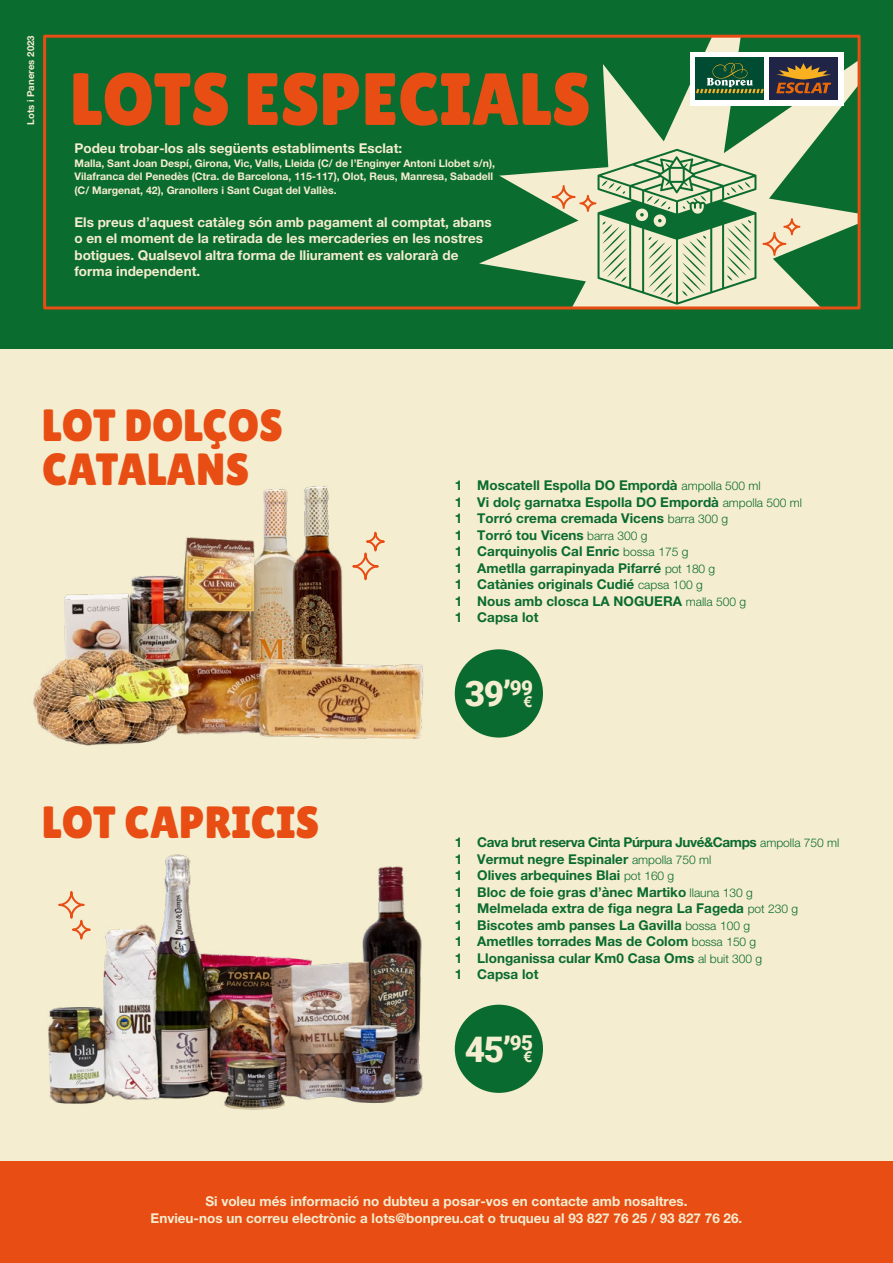
<style>
.page{position:relative;width:893px;height:1263px;background:#f5edcf}
.page>*{position:absolute;margin:0;border:0;box-sizing:border-box;transform-origin:0 0}
.t1{font:73.8px "Lilita One";color:#e84d14}
.t2{font:45.15px/44.7px "Lilita One";color:#e84d14}
.t3{font:900 35.25px "Roboto";color:#f5edcf}
.t4{font:700 15.15px "Helvetica Neue LT Pro";color:#f5edcf}
.t5{font:700 13.5px/16.5px "Helvetica Neue LT Pro";color:#0a6b30}
.t6{font:700 13.5px/16.5px "Helvetica Neue LT Pro";color:#f5edcf}
.t7{font:700 10.5px/13.5px "Helvetica Neue LT Pro";color:#f5edcf}
.t8{font:700 9.6px "Helvetica Neue LT Pro";color:#f5edcf}
.s1{font-weight:300;font-size:12px}
</style>
<div class="page">
<div style="left:455px;top:649px;width:88px;height:88px;background:#0a6b30;border-radius:50%"></div>
<div style="left:455px;top:1005px;width:88px;height:88px;background:#0a6b30;border-radius:50%"></div>
<img style="left:33px;top:486px;width:422px;height:260px">
<img style="left:48px;top:854px;width:375px;height:256px">
<div style="left:0;top:0;width:893px;height:349px;background:#0b6c30"></div>
<div style="left:0;top:1161px;width:893px;height:102px;background:#e84d14"></div>
<svg style="left:479px;top:39px;width:377px;height:266px"></svg>
<div style="left:43px;top:35px;width:817px;height:274px;border:3px solid #e84d14"></div>
<div style="left:690px;top:52px;width:153px;height:54px;background:#fff"></div>
<div style="left:696px;top:58px;width:68px;height:42px;background:#004c32"></div>
<svg style="left:696px;top:63px;width:68px;height:30px"></svg>
<div style="left:770px;top:58px;width:68px;height:42px;background:#202447"></div>
<svg style="left:776px;top:63px;width:55px;height:30px"></svg>
<svg style="left:351px;top:531px;width:35px;height:50px"></svg>
<svg style="left:57px;top:890px;width:35px;height:50px"></svg>
<svg style="left:762px;top:218px;width:38px;height:38px"></svg>
<svg style="left:552px;top:149px;width:204px;height:156px"></svg>
<p class="t8" style="left:25px;top:125px;width:91px;rotate:-90deg">Lots i Paneres 2023</p>
<h1 class="t1" style="left:70px;top:57px;width:522px">LOTS ESPECIALS</h1>
<p class="t6" style="left:74px;top:140px;width:329px">Podeu trobar-los als següents establiments Esclat:</p>
<p class="t7" style="left:74px;top:156px;width:422px">Malla, Sant Joan Despí, Girona, Vic, Valls, Lleida (C/ de l’Enginyer Antoni Llobet s/n),<br>Vilafranca del Penedès (Ctra. de Barcelona, 115-117), Olot, Reus, Manresa, Sabadell (C/ Margenat, 42), Granollers i Sant Cugat del Vallès.</p>
<p class="t6" style="left:74px;top:213px;width:419px">Els preus d’aquest catàleg són amb pagament al comptat, abans o en el moment de la retirada de les mercaderies en les nostres botigues. Qualsevol altra forma de lliurament es valorarà de forma independent.</p>
<h2 class="t2" style="left:42px;top:402px;width:242px">LOT DOLÇOS<br>CATALANS</h2>
<h2 class="t2" style="left:42px;top:800px;width:279px">LOT CAPRICIS</h2>
<p class="t5" style="left:455px;top:477px;width:349px">1 Moscatell Espolla DO Empordà <span class="s1">ampolla 500 ml<br></span>1 Vi dolç garnatxa Espolla DO Empordà <span class="s1">ampolla 500 ml </span>1 Torró crema cremada Vicens <span class="s1">barra 300 g<br></span>1 Torró tou Vicens <span class="s1">barra 300 g<br></span>1 Carquinyolis Cal Enric <span class="s1">bossa 175 g<br></span>1 Ametlla garrapinyada Pifarré <span class="s1">pot 180 g<br></span>1 Catànies originals Cudié <span class="s1">capsa 100 g<br></span>1 Nous amb closca LA NOGUERA <span class="s1">malla 500 g<br></span>1 Capsa lot</p>
<h3 class="t3" style="left:465px;top:669px;width:70px">39’<sup>99</sup></h3>
<p class="t4" style="left:523px;top:692px;width:10px">€</p>
<p class="t5" style="left:455px;top:834px;width:386px">1 Cava brut reserva Cinta Púrpura Juvé&amp;Camps <span class="s1">ampolla 750 ml </span>1 Vermut negre Espinaler <span class="s1">ampolla 750 ml<br></span>1 Olives arbequines Blai <span class="s1">pot 160 g<br></span>1 Bloc de foie gras d’ànec Martiko <span class="s1">llauna 130 g<br></span>1 Melmelada extra de figa negra La Fageda <span class="s1">pot 230 g<br></span>1 Biscotes amb panses La Gavilla <span class="s1">bossa 100 g<br></span>1 Ametlles torrades Mas de Colom <span class="s1">bossa 150 g<br></span>1 Llonganissa cular Km0 Casa Oms <span class="s1">al buit 300 g<br></span>1 Capsa lot</p>
<h3 class="t3" style="left:465px;top:1024px;width:70px">45’<sup>95</sup></h3>
<p class="t4" style="left:523px;top:1048px;width:10px">€</p>
<p class="t6" style="left:151px;top:1192px;width:593px;text-align:center">Si voleu més informació no dubteu a posar-vos en contacte amb nosaltres.<br>Envieu-nos un correu electrònic a lots@bonpreu.cat o truqueu al 93 827 76 25 / 93 827 76 26.</p>
</div>
